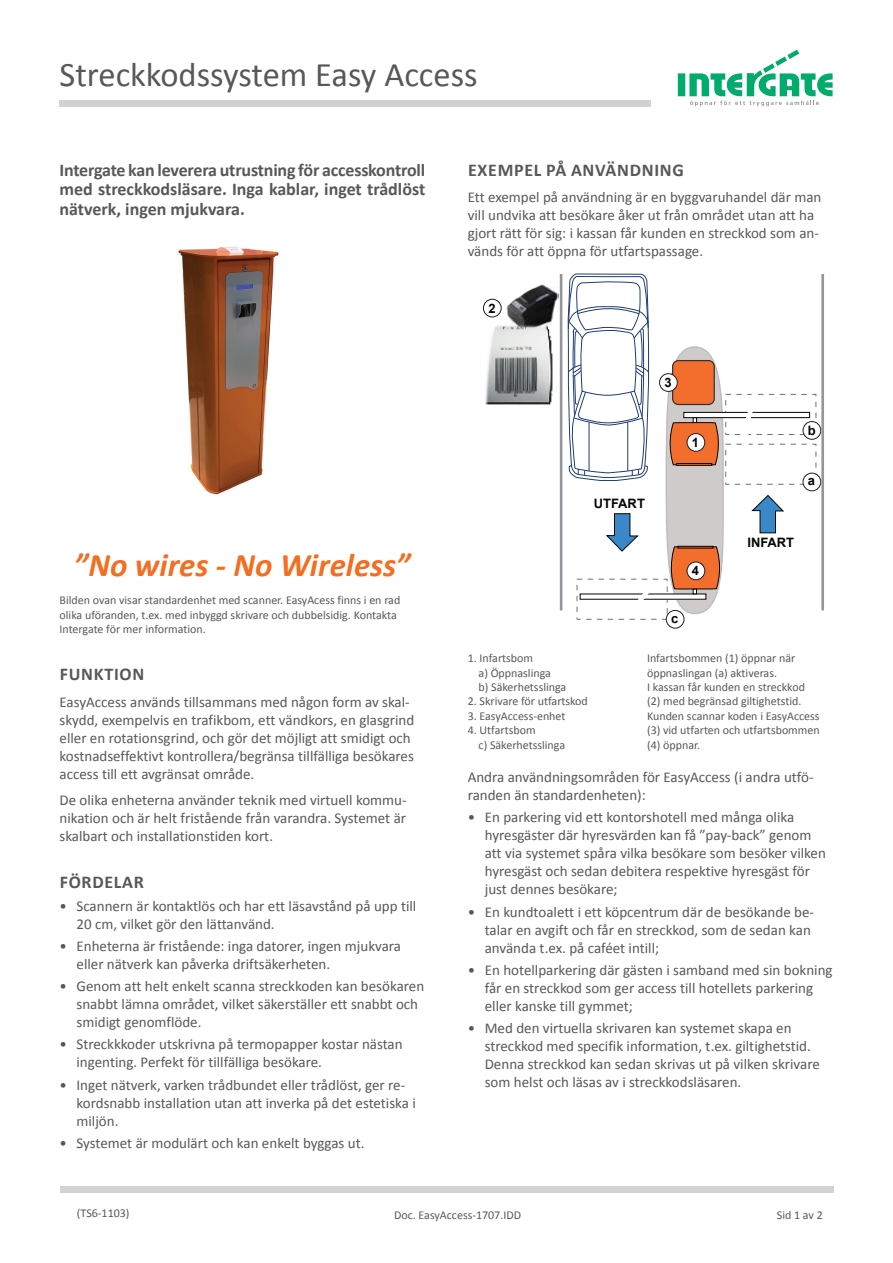
<style>
.page{position:relative;width:893px;height:1263px;background:#fff}
.page>*{position:absolute;margin:0;border:0;box-sizing:border-box;transform-origin:0 0}
.t1{font:34.5px "Calibri";color:#57585a}
.t2{font:italic 700 33px "Calibri";color:#f36e21}
.t3{font:700 18px/19.5px "Calibri";color:#57585a;text-align:justify}
.t4{font:700 18px "Calibri";letter-spacing:.04em;color:#57585a}
.t5{font:15px/18px "Calibri";color:#57585a}
.t6{font:700 12.9px "Arial";color:#050504}
.t7{font:12px/14.4px "Calibri";color:#57585a}
</style>
<div class="page">
<div style="left:678px;top:73px;width:7px;height:23px;background:#00ab6b"></div>
<svg style="left:689px;top:50px;width:144px;height:56px"></svg>
<div style="left:60px;top:100px;width:591px;height:6px;background:#d1d2d4"></div>
<div style="left:60px;top:1186px;width:773px;height:7px;background:#d1d2d4"></div>
<div style="left:577px;top:579px;width:91px;height:41px;border:1px dashed #6f7173"></div>
<div style="left:725px;top:394px;width:91px;height:41px;border:1px dashed #6f7173"></div>
<div style="left:725px;top:444px;width:91px;height:41px;border:1px dashed #6f7173"></div>
<svg style="left:752px;top:495px;width:32px;height:38px"></svg>
<svg style="left:606px;top:513px;width:32px;height:39px"></svg>
<svg style="left:636px;top:593px;width:18px;height:7px"></svg>
<svg style="left:568px;top:273px;width:82px;height:208px"></svg>
<div style="left:803px;top:473px;width:18px;height:18px;background:#fff;border-radius:50%"></div>
<div style="left:803px;top:473px;width:18px;height:18px;border:1px solid #231f20;border-radius:50%"></div>
<div style="left:483px;top:299px;width:18px;height:18px;border:1px solid #231f20;border-radius:50%"></div>
<div style="left:803px;top:422px;width:18px;height:17px;background:#fff;border-radius:50%"></div>
<div style="left:803px;top:421px;width:18px;height:19px;border:1px solid #231f20;border-radius:50%"></div>
<div style="left:666px;top:610px;width:18px;height:18px;border:1px solid #231f20;border-radius:50%"></div>
<hr style="left:560px;top:274px;width:2px;height:336px;background:#949699">
<hr style="left:821px;top:274px;width:3px;height:336px;background:#949699">
<img style="left:506px;top:284px;width:52px;height:31px">
<img style="left:485px;top:315px;width:68px;height:90px">
<div style="left:684px;top:412px;width:126px;height:6px;background:#fff"></div>
<div style="left:683px;top:412px;width:127px;height:6px;border:1px solid #050504"></div>
<svg style="left:665px;top:346px;width:61px;height:269px"></svg>
<svg style="left:743px;top:393px;width:14px;height:53px"></svg>
<div style="left:687px;top:434px;width:18px;height:17px;background:#fff;border-radius:50%"></div>
<div style="left:687px;top:433px;width:18px;height:19px;border:1px solid #231f20;border-radius:50%"></div>
<div style="left:673px;top:361px;width:41px;height:43px;background:#f36d2c;border-radius:6px"></div>
<div style="left:672px;top:360px;width:43px;height:45px;border:1px solid #313232;border-radius:6px"></div>
<div style="left:659px;top:374px;width:18px;height:17px;background:#fff;border-radius:50%"></div>
<div style="left:659px;top:373px;width:18px;height:19px;border:1px solid #231f20;border-radius:50%"></div>
<img style="left:178px;top:246px;width:101px;height:249px">
<h1 class="t1" style="left:60px;top:53px;width:420px">Streckkodssystem Easy Access</h1>
<p class="t3" style="left:60px;top:160px;width:367px">Intergate kan leverera utrustning för accesskontroll med streckkodsläsare. Inga kablar, inget trådlöst nätverk, ingen mjukvara.</p>
<h2 class="t2" style="left:74px;top:544px;width:338px">”No wires - No Wireless”</h2>
<p class="t7" style="left:60px;top:593px;width:342px">Bilden ovan visar standardenhet med scanner. EasyAcess finns i en rad olika uföranden, t.ex. med inbyggd skrivare och dubbelsidig. Kontakta<br>Intergate för mer information.</p>
<p class="t4" style="left:60px;top:663px;width:86px">FUNKTION</p>
<p class="t5" style="left:60px;top:693px;width:356px">EasyAccess används tillsammans med någon form av skal&shy;skydd, exempelvis en trafikbom, ett vändkors, en glasgrind eller en rotationsgrind, och gör det möjligt att smidigt och kostnadseffektivt kontrollera/begränsa tillfälliga besökares access till ett avgränsat område.</p>
<p class="t5" style="left:60px;top:791px;width:349px;text-align:justify">De olika enheterna använder teknik med virtuell kommu&shy;nikation och är helt fristående från varandra. Systemet är skalbart och installationstiden kort.</p>
<p class="t4" style="left:60px;top:871px;width:86px">FÖRDELAR</p>
<p class="t5" style="left:77px;top:897px;width:341px;text-indent:-17px">• Scannern är kontaktlös och har ett läsavstånd på upp till<br>20 cm, vilket gör den lättanvänd.</p>
<p class="t5" style="left:77px;top:937px;width:326px;text-indent:-17px">• Enheterna är fristående: inga datorer, ingen mjukvara eller nätverk kan påverka driftsäkerheten.</p>
<p class="t5" style="left:77px;top:977px;width:349px;text-indent:-17px">• Genom att helt enkelt scanna streckkoden kan besökaren snabbt lämna området, vilket säkerställer ett snabbt och smidigt genomflöde.</p>
<p class="t5" style="left:77px;top:1035px;width:328px;text-indent:-17px">• Streckkkoder utskrivna på termopapper kostar nästan ingenting. Perfekt för tillfälliga besökare.</p>
<p class="t5" style="left:77px;top:1076px;width:341px;text-indent:-17px">• Inget nätverk, varken trådbundet eller trådlöst, ger re&shy;kordsnabb installation utan att inverka på det estetiska i miljön.</p>
<p class="t5" style="left:60px;top:1134px;width:306px">• Systemet är modulärt och kan enkelt byggas ut.</p>
<p class="t4" style="left:468px;top:158px;width:217px">EXEMPEL PÅ ANVÄNDNING</p>
<p class="t5" style="left:468px;top:188px;width:355px">Ett exempel på användning är en byggvaruhandel där man vill undvika att besökare åker ut från området utan att ha gjort rätt för sig: i kassan får kunden en streckkod som an&shy;vänds för att öppna för utfartspassage.</p>
<p class="t6" style="left:488px;top:299px;width:9px">2</p>
<p class="t6" style="left:664px;top:374px;width:9px">3</p>
<p class="t6" style="left:594px;top:495px;width:53px">UTFART</p>
<p class="t6" style="left:692px;top:434px;width:9px">1</p>
<p class="t6" style="left:692px;top:562px;width:9px">4</p>
<p class="t6" style="left:671px;top:610px;width:9px">c</p>
<p class="t6" style="left:808px;top:422px;width:9px">b</p>
<p class="t6" style="left:808px;top:472px;width:9px">a</p>
<p class="t6" style="left:747px;top:534px;width:48px">INFART</p>
<p class="t7" style="left:647px;top:651px;width:174px">Infartsbommen (1) öppnar när öppnaslingan (a) aktiveras.<br>I kassan får kunden en streckkod (2) med begränsad giltighetstid.<br>Kunden scannar koden i EasyAccess (3) vid utfarten och utfartsbommen (4) öppnar.</p>
<p class="t5" style="left:468px;top:768px;width:347px">Andra användningsområden för EasyAccess (i andra utfö&shy;randen än standardenheten):</p>
<p class="t5" style="left:485px;top:808px;width:343px;text-indent:-17px">• En parkering vid ett kontorshotell med många olika hyresgäster där hyresvärden kan få ”pay-back” genom att via systemet spåra vilka besökare som besöker vilken hyresgäst och sedan debitera respektive hyresgäst för just dennes besökare;</p>
<p class="t5" style="left:485px;top:902px;width:331px;text-indent:-17px">• En kundtoalett i ett köpcentrum där de besökande be&shy;talar en avgift och får en streckkod, som de sedan kan använda t.ex. på caféet intill;</p>
<p class="t5" style="left:485px;top:961px;width:349px;text-indent:-17px">• En hotellparkering där gästen i samband med sin bokning får en streckkod som ger access till hotellets parkering eller kanske till gymmet;</p>
<p class="t5" style="left:485px;top:1019px;width:337px;text-indent:-17px">• Med den virtuella skrivaren kan systemet skapa en streckkod med specifik information, t.ex. giltighetstid.<br>Denna streckkod kan sedan skrivas ut på vilken skrivare som helst och läsas av i streckkodsläsaren.</p>
<p class="t7" style="left:479px;top:651px;width:89px;text-indent:-11px">1. Infartsbom<br>a) Öppnaslinga<br>b) Säkerhetsslinga</p>
<p class="t7" style="left:468px;top:694px;width:122px">2. Skrivare för utfartskod</p>
<p class="t7" style="left:468px;top:708px;width:99px">3. EasyAccess-enhet</p>
<p class="t7" style="left:479px;top:723px;width:88px;text-indent:-11px">4. Utfartsbom<br>c) Säkerhetsslinga</p>
<p class="t7" style="left:77px;top:1206px;width:54px">(TS6-1103)</p>
<p class="t7" style="left:394px;top:1208px;width:129px">Doc. EasyAccess-1707.IDD</p>
<p class="t7" style="left:777px;top:1208px;width:47px">Sid 1 av 2</p>
</div>
